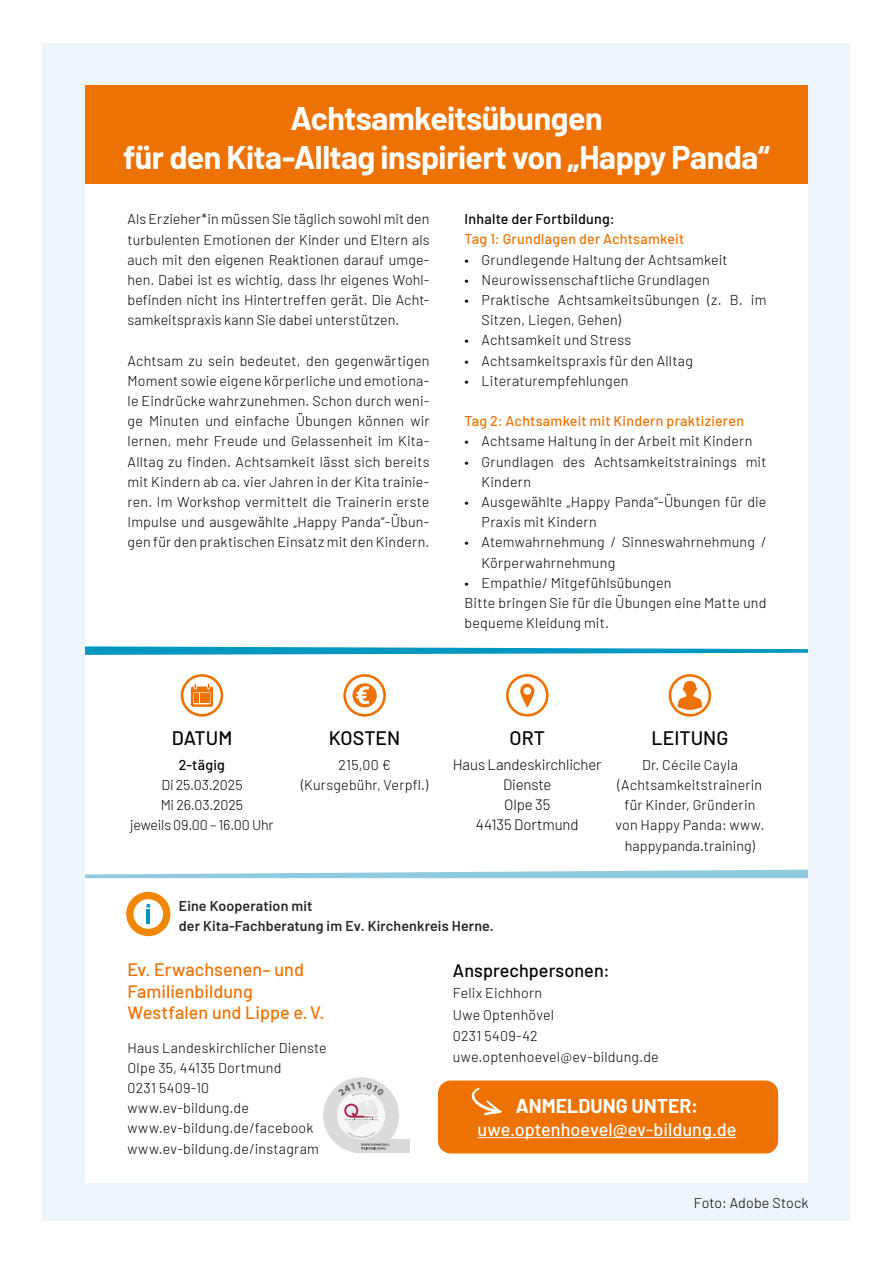
<style>
.page{position:relative;width:893px;height:1263px;background:#fff}
.page>*{position:absolute;margin:0;border:0;box-sizing:border-box;transform-origin:0 0}
.t1{font:700 32.1px/38.5px "Barlow";letter-spacing:-.015em;color:#fff;text-align:center}
.t2{font:500 19.5px "Barlow";color:#000}
.t3{font:700 19.5px "Barlow";color:#fff}
.t4{font:500 18px/21.6px "Barlow";letter-spacing:.005em;color:#ee7203}
.t5{font:500 18px "Barlow";color:#fff}
.t6{font:500 18px "Barlow";letter-spacing:.005em;color:#000}
.t7{font:300 15px/20.2px "Barlow";letter-spacing:-.005em;color:#000;text-align:center}
.t8{font:300 14.25px/20.2px "Barlow";letter-spacing:.015em;color:#000}
.t9{font:500 14.25px "Barlow";letter-spacing:.015em;color:#ee7203}
.t10{font:600 14.25px/20.2px "Barlow";letter-spacing:.01em;color:#282827}
.t11{font:300 14.25px/20.2px "Barlow";letter-spacing:-.01em;color:#000;text-align:center}
.t12{font:500 14.25px "Barlow";letter-spacing:.015em;color:#000}
</style>
<div class="page">
<div style="left:43px;top:43px;width:807px;height:1177px;background:#ebf5fa"></div>
<div style="left:85px;top:134px;width:723px;height:1048px;background:#fff"></div>
<div style="left:85px;top:85px;width:723px;height:99px;background:#ee7203"></div>
<svg style="left:182px;top:675px;width:40px;height:40px"></svg>
<div style="left:181px;top:674px;width:42px;height:43px;border:3px solid #ee7203;border-radius:50%"></div>
<svg style="left:191px;top:684px;width:22px;height:23px"></svg>
<svg style="left:345px;top:675px;width:40px;height:40px"></svg>
<div style="left:343px;top:674px;width:43px;height:43px;border:3px solid #ee7203;border-radius:50%"></div>
<svg style="left:352px;top:683px;width:25px;height:24px"></svg>
<div style="left:506px;top:674px;width:43px;height:43px;border:3px solid #ee7203;border-radius:50%"></div>
<svg style="left:520px;top:683px;width:15px;height:24px"></svg>
<svg style="left:670px;top:675px;width:40px;height:40px"></svg>
<div style="left:669px;top:674px;width:42px;height:43px;border:3px solid #ee7203;border-radius:50%"></div>
<svg style="left:678px;top:681px;width:24px;height:29px"></svg>
<div style="left:438px;top:1080px;width:340px;height:73px;background:#ee7203;border-radius:13px"></div>
<svg style="left:472px;top:1088px;width:30px;height:27px"></svg>
<hr style="left:478px;top:1137px;width:258px;height:1px;background:#fff">
<svg style="left:85px;top:646px;width:723px;height:9px"></svg>
<svg style="left:85px;top:870px;width:723px;height:8px"></svg>
<div style="left:126px;top:892px;width:44px;height:44px;background:#f18700;border-radius:50%"></div>
<div style="left:133px;top:899px;width:30px;height:30px;background:#fff;border-radius:50%"></div>
<svg style="left:146px;top:904px;width:4px;height:4px"></svg>
<hr style="left:147px;top:910px;width:3px;height:14px;background:#0097c0">
<div style="left:361px;top:1139px;width:49px;height:14px;background:#dadada"></div>
<svg style="left:323px;top:1077px;width:76px;height:76px"></svg>
<h1 class="t1" style="left:123px;top:97px;width:648px">Achtsamkeitsübungen<br>für den Kita-Alltag inspiriert von „Happy Panda“</h1>
<p class="t8" style="left:128px;top:208px;width:303px;text-align:justify">Als Erzieher*in müssen Sie täglich sowohl mit den turbulenten Emotionen der Kinder und Eltern als auch mit den eigenen Reaktionen darauf umge&shy;hen. Dabei ist es wichtig, dass Ihr eigenes Wohl&shy;befinden nicht ins Hintertreffen gerät. Die Acht&shy;samkeitspraxis kann Sie dabei unterstützen.</p>
<p class="t8" style="left:128px;top:349px;width:303px;text-align:justify">Achtsam zu sein bedeutet, den gegenwärtigen Moment sowie eigene körperliche und emotiona&shy;le Eindrücke wahrzunehmen. Schon durch weni&shy;ge Minuten und einfache Übungen können wir lernen, mehr Freude und Gelassenheit im Kita-Alltag zu finden. Achtsamkeit lässt sich bereits mit Kindern ab ca. vier Jahren in der Kita trainie&shy;ren. Im Workshop vermittelt die Trainerin erste Impulse und ausgewählte „Happy Panda“-Übun&shy;gen für den praktischen Einsatz mit den Kindern.</p>
<p class="t12" style="left:465px;top:209px;width:152px">Inhalte der Fortbildung:</p>
<p class="t9" style="left:465px;top:229px;width:221px">Tag 1: Grundlagen der Achtsamkeit</p>
<p class="t8" style="left:465px;top:248px;width:265px">• Grundlegende Haltung der Achtsamkeit</p>
<p class="t8" style="left:465px;top:268px;width:247px">• Neurowissenschaftliche Grundlagen</p>
<p class="t8" style="left:482px;top:289px;width:286px;text-indent:-17px">• Praktische Achtsamkeitsübungen (z. B. im<br>Sitzen, Liegen, Gehen)</p>
<p class="t8" style="left:465px;top:329px;width:168px">• Achtsamkeit und Stress</p>
<p class="t8" style="left:465px;top:349px;width:230px">• Achtsamkeitspraxis für den Alltag</p>
<p class="t8" style="left:465px;top:369px;width:165px">• Literaturempfehlungen</p>
<p class="t9" style="left:465px;top:411px;width:281px">Tag 2: Achtsamkeit mit Kindern praktizieren</p>
<p class="t8" style="left:465px;top:430px;width:289px">• Achtsame Haltung in der Arbeit mit Kindern</p>
<p class="t8" style="left:482px;top:450px;width:286px;text-indent:-17px">• Grundlagen des Achtsamkeitstrainings mit<br>Kindern</p>
<p class="t8" style="left:482px;top:491px;width:286px;text-indent:-17px">• Ausgewählte „Happy Panda“-Übungen für die<br>Praxis mit Kindern</p>
<p class="t8" style="left:482px;top:531px;width:286px;text-indent:-17px">• Atemwahrnehmung / Sinneswahrnehmung /<br>Körperwahrnehmung</p>
<p class="t8" style="left:465px;top:571px;width:303px">• Empathie/ Mitgefühlsübungen<br>Bitte bringen Sie für die Übungen eine Matte und bequeme Kleidung mit.</p>
<h2 class="t2" style="left:172px;top:724px;width:62px">DATUM</h2>
<p class="t12" style="left:179px;top:754px;width:48px">2-tägig</p>
<p class="t11" style="left:130px;top:774px;width:145px">Di 25.03.2025<br>Mi 26.03.2025<br>jeweils 09.00 – 16.00 Uhr</p>
<h2 class="t2" style="left:329px;top:724px;width:73px">KOSTEN</h2>
<p class="t8" style="left:301px;top:753px;width:129px;text-align:center">215,00 € (Kursgebühr, Verpfl.)</p>
<h2 class="t2" style="left:510px;top:724px;width:37px">ORT</h2>
<p class="t7" style="left:453px;top:753px;width:150px">Haus Landeskirchlicher<br>Dienste<br>Olpe 35<br>44135 Dortmund</p>
<h2 class="t2" style="left:652px;top:724px;width:78px">LEITUNG</h2>
<p class="t8" style="left:615px;top:753px;width:150px;text-align:center">Dr. Cécile Cayla (Achtsamkeitstrainerin für Kinder, Gründerin von Happy Panda: www. happypanda.training)</p>
<p class="t10" style="left:179px;top:895px;width:316px">Eine Kooperation mit<br>der Kita-Fachberatung im Ev. Kirchenkreis Herne.</p>
<p class="t4" style="left:128px;top:957px;width:198px">Ev. Erwachsenen– und<br>Familienbildung<br>Westfalen und Lippe e.V.</p>
<p class="t8" style="left:128px;top:1036px;width:201px">Haus Landeskirchlicher Dienste<br>Olpe 35, 44135 Dortmund<br>0231 5409-10 www.ev-bildung.de www.ev-bildung.de/facebook www.ev-bildung.de/instagram</p>
<p class="t6" style="left:453px;top:957px;width:158px">Ansprechpersonen:</p>
<p class="t8" style="left:453px;top:981px;width:207px;line-height:21.3px">Felix Eichhorn<br>Uwe Optenhövel<br>0231 5409-42 uwe.optenhoevel@ev-bildung.de</p>
<h2 class="t3" style="left:516px;top:1092px;width:184px">ANMELDUNG UNTER:</h2>
<p class="t5" style="left:478px;top:1117px;width:260px">uwe.optenhoevel@ev-bildung.de</p>
<p class="t8" style="left:694px;top:1192px;width:116px">Foto: Adobe Stock</p>
</div>
